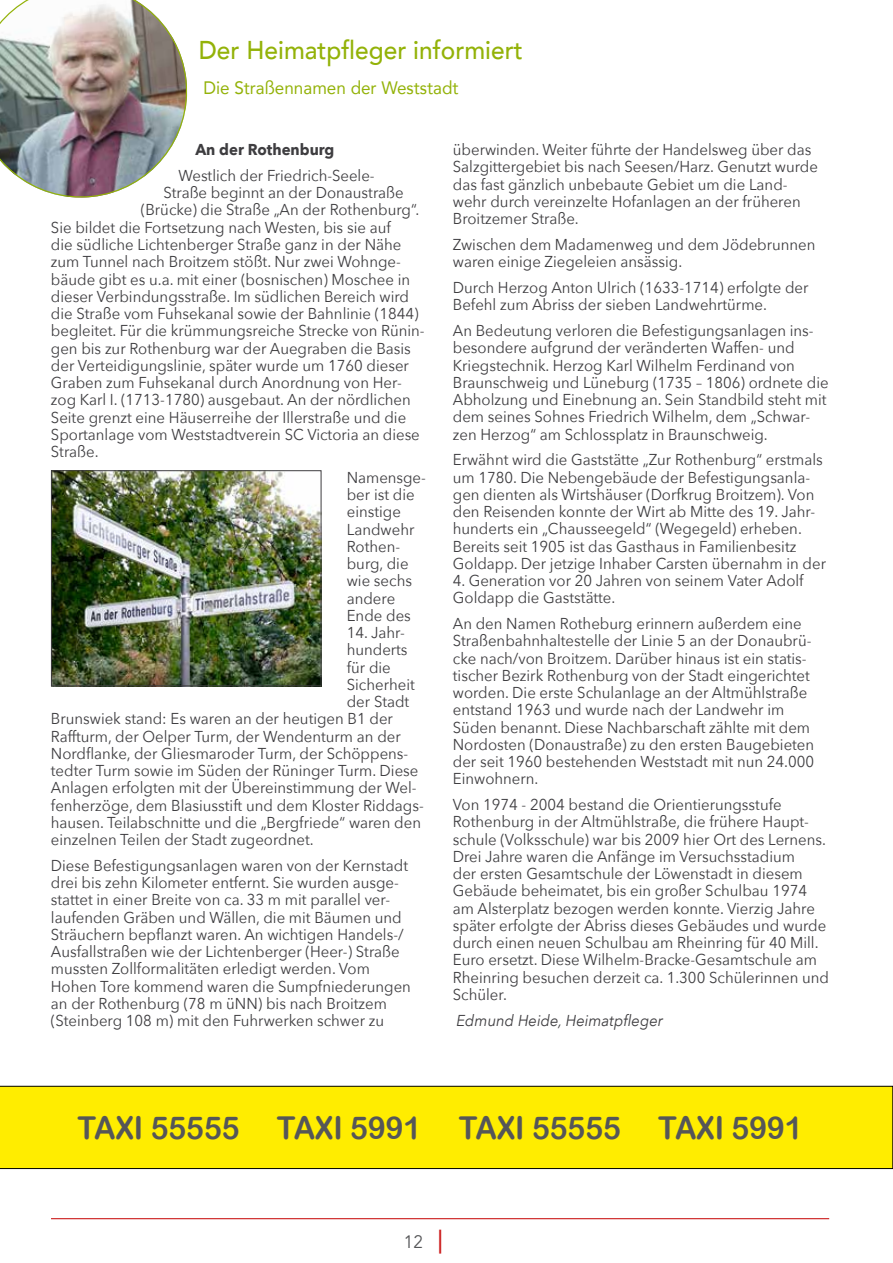
<style>
.page{position:relative;width:893px;height:1263px;background:#fff}
.page>*{position:absolute;margin:0;border:0;box-sizing:border-box;transform-origin:0 0}
.t1{font:31.5px "Arial Rounded MT Bold";color:#555658;scale:.95 1}
.t2{font:500 25.8px "Avenir";color:#93b208;scale:.95 1}
.t3{font:18px "Avenir";color:#93b208;scale:.95 1}
.t4{font:18px "Avenir";color:#555658;scale:.95 1}
.t5{font:15.75px/17.2px "Avenir Next";color:#3e3d40;scale:.95 1}
.t6{font:italic 15.75px "Avenir Next";color:#3e3d40;scale:.95 1}
.t7{font:700 15.75px "Avenir Next";color:#3e3d40;scale:.95 1}
.s1{font-family:"Arial";font-size:25.5px;color:#cb1a1a}
</style>
<div class="page">
<hr style="left:51px;top:1218px;width:778px;height:1px;background:#c50000">
<img style="left:0;top:0;width:188px;height:198px">
<img style="left:53px;top:472px;width:266px;height:212px">
<div style="left:51px;top:470px;width:270px;height:216px;border:1px solid #3e3d40"></div>
<div style="left:0;top:1086px;width:893px;height:83px;background:#ffed00"></div>
<h2 class="t2" style="left:199px;top:27px;width:343px">Der Heimatpfleger informiert</h2>
<p class="t3" style="left:203px;top:73px;width:270px">Die Straßennamen der Weststadt</p>
<p class="t7" style="left:195px;top:136px;width:148px">An der Rothenburg</p>
<p class="t5" style="left:178px;top:166px;width:208px">Westlich der Friedrich-Seele-</p>
<p class="t5" style="left:163px;top:183px;width:254px">Straße beginnt an der Donaustraße</p>
<p class="t5" style="left:141px;top:201px;width:295px">(Brücke) die Straße „An der Rothenburg“.</p>
<p class="t5" style="left:51px;top:218px;width:359px">Sie bildet die Fortsetzung nach Westen, bis sie auf</p>
<p class="t5" style="left:51px;top:235px;width:370px">die südliche Lichtenberger Straße ganz in der Nähe</p>
<p class="t5" style="left:51px;top:252px;width:370px">zum Tunnel nach Broitzem stößt. Nur zwei Wohnge-</p>
<p class="t5" style="left:51px;top:270px;width:380px">bäude gibt es u.a. mit einer (bosnischen) Moschee in</p>
<p class="t5" style="left:51px;top:287px;width:379px">dieser Verbindungsstraße. Im südlichen Bereich wird</p>
<p class="t5" style="left:51px;top:304px;width:389px">die Straße vom Fuhsekanal sowie der Bahnlinie (1844)</p>
<p class="t5" style="left:51px;top:321px;width:395px">begleitet. Für die krümmungsreiche Strecke von Rünin-</p>
<p class="t5" style="left:51px;top:339px;width:380px">gen bis zur Rothenburg war der Auegraben die Basis</p>
<p class="t5" style="left:51px;top:356px;width:378px">der Verteidigungslinie, später wurde um 1760 dieser</p>
<p class="t5" style="left:51px;top:373px;width:371px">Graben zum Fuhsekanal durch Anordnung von Her-</p>
<p class="t5" style="left:51px;top:390px;width:380px">zog Karl I. (1713-1780) ausgebaut. An der nördlichen</p>
<p class="t5" style="left:51px;top:408px;width:376px">Seite grenzt eine Häuserreihe der Illerstraße und die</p>
<p class="t5" style="left:51px;top:425px;width:390px">Sportanlage vom Weststadtverein SC Victoria an diese</p>
<p class="t5" style="left:51px;top:442px;width:52px">Straße.</p>
<p class="t5" style="left:347px;top:468px;width:85px">Namensge&shy;ber ist die einstige<br>Landwehr<br>Rothen&shy;burg, die wie sechs andere<br>Ende des</p>
<p class="t5" style="left:347px;top:623px;width:63px">14. Jahr-</p>
<p class="t5" style="left:347px;top:640px;width:65px">hunderts</p>
<p class="t5" style="left:347px;top:658px;width:48px">für die</p>
<p class="t5" style="left:347px;top:675px;width:73px">Sicherheit</p>
<p class="t5" style="left:347px;top:692px;width:67px">der Stadt</p>
<p class="t5" style="left:51px;top:709px;width:362px">Brunswiek stand: Es waren an der heutigen B1 der</p>
<p class="t5" style="left:51px;top:727px;width:370px">Raffturm, der Oelper Turm, der Wendenturm an der</p>
<p class="t5" style="left:51px;top:744px;width:378px">Nordflanke, der Gliesmaroder Turm, der Schöppens-</p>
<p class="t5" style="left:51px;top:761px;width:388px">tedter Turm sowie im Süden der Rüninger Turm. Diese</p>
<p class="t5" style="left:51px;top:778px;width:386px">Anlagen erfolgten mit der Übereinstimmung der Wel-</p>
<p class="t5" style="left:51px;top:796px;width:394px">fenherzöge, dem Blasiusstift und dem Kloster Riddags-</p>
<p class="t5" style="left:51px;top:813px;width:391px">hausen. Teilabschnitte und die „Bergfriede“ waren den</p>
<p class="t5" style="left:51px;top:830px;width:278px">einzelnen Teilen der Stadt zugeordnet.</p>
<p class="t5" style="left:51px;top:856px;width:380px">Diese Befestigungsanlagen waren von der Kernstadt drei bis zehn Kilometer entfernt. Sie wurden ausge&shy;stattet in einer Breite von ca. 33 m mit parallel ver&shy;laufenden Gräben und Wällen, die mit Bäumen und Sträuchern bepflanzt waren. An wichtigen Handels-/ Ausfallstraßen wie der Lichtenberger (Heer-) Straße mussten Zollformalitäten erledigt werden. Vom Hohen Tore kommend waren die Sumpfniederungen an der Rothenburg (78 m üNN) bis nach Broitzem (Steinberg 108 m) mit den Fuhrwerken schwer zu</p>
<p class="t5" style="left:453px;top:140px;width:386px">überwinden. Weiter führte der Handelsweg über das Salzgittergebiet bis nach Seesen/Harz. Genutzt wurde das fast gänzlich unbebaute Gebiet um die Land&shy;wehr durch vereinzelte Hofanlagen an der früheren Broitzemer Straße.</p>
<p class="t5" style="left:453px;top:235px;width:383px">Zwischen dem Madamenweg und dem Jödebrunnen waren einige Ziegeleien ansässig.</p>
<p class="t5" style="left:453px;top:278px;width:376px">Durch Herzog Anton Ulrich (1633-1714) erfolgte der<br>Befehl zum Abriss der sieben Landwehrtürme.</p>
<p class="t5" style="left:453px;top:321px;width:397px">An Bedeutung verloren die Befestigungsanlagen ins&shy;besondere aufgrund der veränderten Waffen- und Kriegstechnik. Herzog Karl Wilhelm Ferdinand von Braunschweig und Lüneburg (1735 – 1806) ordnete die Abholzung und Einebnung an. Sein Standbild steht mit dem seines Sohnes Friedrich Wilhelm, dem „Schwar&shy;zen Herzog“ am Schlossplatz in Braunschweig.</p>
<p class="t5" style="left:453px;top:450px;width:394px">Erwähnt wird die Gaststätte „Zur Rothenburg“ erstmals um 1780. Die Nebengebäude der Befestigungsanla&shy;gen dienten als Wirtshäuser (Dorfkrug Broitzem). Von den Reisenden konnte der Wirt ab Mitte des 19. Jahr&shy;hunderts ein „Chausseegeld“ (Wegegeld) erheben.<br>Bereits seit 1905 ist das Gasthaus in Familienbesitz Goldapp. Der jetzige Inhaber Carsten übernahm in der</p>
<p class="t5" style="left:453px;top:571px;width:371px">4. Generation vor 20 Jahren von seinem Vater Adolf<br>Goldapp die Gaststätte.</p>
<p class="t5" style="left:453px;top:614px;width:382px">An den Namen Rotheburg erinnern außerdem eine Straßenbahnhaltestelle der Linie 5 an der Donaubrü&shy;cke nach/von Broitzem. Darüber hinaus ist ein statis&shy;tischer Bezirk Rothenburg von der Stadt eingerichtet worden. Die erste Schulanlage an der Altmühlstraße entstand 1963 und wurde nach der Landwehr im Süden benannt. Diese Nachbarschaft zählte mit dem Nordosten (Donaustraße) zu den ersten Baugebieten der seit 1960 bestehenden Weststadt mit nun 24.000<br>Einwohnern.</p>
<p class="t5" style="left:453px;top:795px;width:398px">Von 1974 - 2004 bestand die Orientierungsstufe Rothenburg in der Altmühlstraße, die frühere Haupt&shy;schule (Volksschule) war bis 2009 hier Ort des Lernens.<br>Drei Jahre waren die Anfänge im Versuchsstadium<br>der ersten Gesamtschule der Löwenstadt in diesem Gebäude beheimatet, bis ein großer Schulbau 1974 am Alsterplatz bezogen werden konnte. Vierzig Jahre später erfolgte der Abriss dieses Gebäudes und wurde durch einen neuen Schulbau am Rheinring für 40 Mill.<br>Euro ersetzt. Diese Wilhelm-Bracke-Gesamtschule am Rheinring besuchen derzeit ca. 1.300 Schülerinnen und Schüler.</p>
<p class="t6" style="left:457px;top:1007px;width:219px">Edmund Heide, Heimatpfleger</p>
<h1 class="t1" style="left:77px;top:1109px;width:765px">TAXI 55555 TAXI 5991 TAXI 55555 TAXI 5991</h1>
<p class="t4" style="left:404px;top:1230px;width:43px">12 <span class="s1">|</span></p>
</div>
